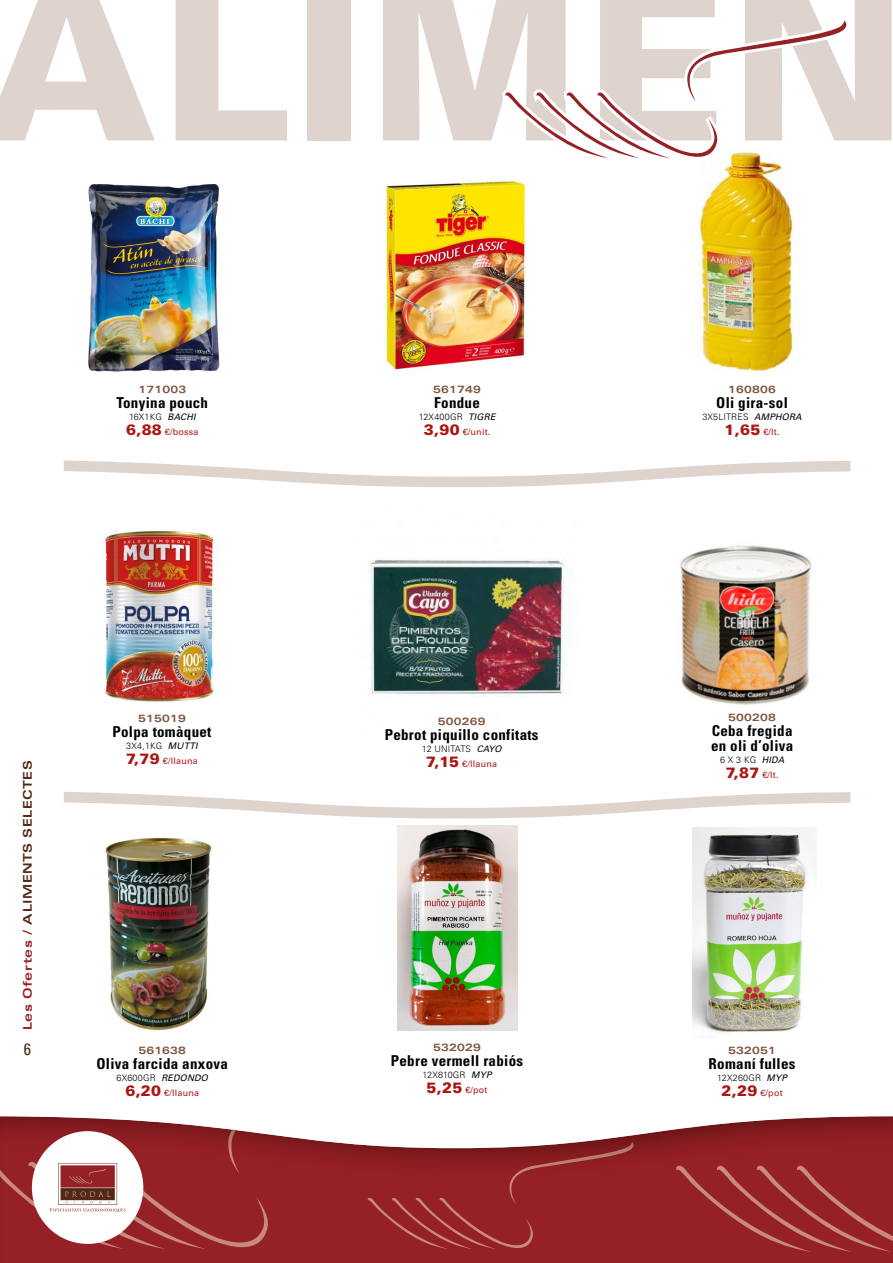
<style>
.page{position:relative;width:893px;height:1263px;background:#fff}
.page>*{position:absolute;margin:0;border:0;box-sizing:border-box;transform-origin:0 0}
.t1{font:900 211.65px "Univers LT Std";letter-spacing:.02em;color:#dfd4cd}
.t2{font:condensed 16.5px "Univers LT Std";color:#542716}
.t3{font:700 condensed 15px/15px "Univers LT Std";letter-spacing:.02em;color:#000}
.t4{font:700 expanded 12px "Univers LT Std";letter-spacing:.04em;color:#542716}
.t5{font:700 expanded 10.5px "Univers LT Std";letter-spacing:.02em;color:#7e543f}
.t6{font:300 9px/15px "Univers LT Std";letter-spacing:.02em;color:#000;text-align:center}
.t7{font:9px/15px "Univers LT Std";letter-spacing:.02em;color:#ab1613;text-align:center}
.t8{font:300 9px/15px "Univers LT Std";color:#000;text-align:center}
.s1{font-weight:300;color:#000}
.s2{font-style:italic;color:#000}
.s3{font-weight:900;font-size:15px}
.s4{font-weight:400;font-style:italic}
.s5{font-weight:900;font-size:15px;color:#ab1613}
.s6{font-weight:400;color:#ab1613}
.s7{color:#952025}
</style>
<div class="page">
<img style="left:384px;top:181px;width:143px;height:191px">
<img style="left:692px;top:827px;width:124px;height:205px">
<img style="left:398px;top:826px;width:120px;height:205px">
<img style="left:696px;top:203px;width:97px;height:169px">
<div style="left:0;top:1115px;width:893px;height:148px;background:#542716;opacity:.75"></div>
<div style="left:32px;top:1131px;width:111px;height:113px;background:#fff;border-radius:50%"></div>
<svg style="left:50px;top:1163px;width:75px;height:49px"></svg>
<svg style="left:499px;top:20px;width:346px;height:183px"></svg>
<svg style="left:505px;top:21px;width:342px;height:142px"></svg>
<svg style="left:64px;top:792px;width:786px;height:26px"></svg>
<svg style="left:64px;top:460px;width:786px;height:27px"></svg>
<img style="left:680px;top:545px;width:132px;height:160px">
<img style="left:368px;top:560px;width:198px;height:136px">
<img style="left:105px;top:531px;width:109px;height:170px">
<img style="left:105px;top:837px;width:107px;height:194px">
<img style="left:88px;top:184px;width:132px;height:188px">
<h1 class="t1" style="left:-19px;top:-68px;width:928px">ALIMEN</h1>
<p class="t5" style="left:138px;top:384px;width:49px">171003</p>
<p class="t3" style="left:116px;top:395px;width:93px">Tonyina pouch</p>
<p class="t7" style="left:126px;top:410px;width:74px"><span class="s1">16X1KG</span> <span class="s2">BACHI<br></span><span class="s3">6,88</span> €/bossa</p>
<p class="t5" style="left:433px;top:384px;width:49px">561749</p>
<p class="t3" style="left:434px;top:395px;width:47px">Fondue</p>
<p class="t6" style="left:419px;top:410px;width:78px">12X400GR <span class="s4">TIGRE<br></span><span class="s5">3,90</span> <span class="s6">€/unit.</span></p>
<p class="t5" style="left:138px;top:712px;width:49px">515019</p>
<p class="t3" style="left:113px;top:724px;width:100px">Polpa tomàquet</p>
<p class="t7" style="left:126px;top:738px;width:73px;text-align:left"><span class="s1">3X4,1KG</span> <span class="s2">MUTTI<br></span><span class="s3">7,79</span> €/llauna</p>
<p class="t5" style="left:438px;top:715px;width:49px">500269</p>
<p class="t3" style="left:385px;top:727px;width:155px">Pebrot piquillo confitats</p>
<p class="t8" style="left:422px;top:741px;width:81px">12 UNITATS <span class="s4">CAYO<br></span><span class="s5">7,15</span> <span class="s6">€/llauna</span></p>
<p class="t4" style="left:21px;top:1030px;width:271px;rotate:-90deg"><span class="s7">Les Ofertes /</span> ALIMENTS SELECTES</p>
<p class="t2" style="left:24px;top:1038px;width:9px">6</p>
<p class="t5" style="left:433px;top:1041px;width:49px">532029</p>
<p class="t3" style="left:391px;top:1053px;width:134px">Pebre vermell rabiós</p>
<p class="t6" style="left:422px;top:1067px;width:71px">12X810GR <span class="s4">MYP<br></span><span class="s5">5,25</span> <span class="s6">€/pot</span></p>
<p class="t5" style="left:138px;top:1044px;width:49px">561638</p>
<p class="t3" style="left:96px;top:1056px;width:133px">Oliva farcida anxova</p>
<p class="t7" style="left:116px;top:1070px;width:93px"><span class="s1">6X600GR</span> <span class="s2">REDONDO<br></span><span class="s3">6,20</span> €/llauna</p>
<p class="t5" style="left:728px;top:384px;width:49px">160806</p>
<p class="t3" style="left:716px;top:395px;width:73px">Oli gira-sol</p>
<p class="t6" style="left:702px;top:410px;width:101px">3X5LITRES <span class="s4">AMPHORA<br></span><span class="s5">1,65</span> <span class="s6">€/lt.</span></p>
<p class="t5" style="left:728px;top:712px;width:49px">500208</p>
<p class="t3" style="left:711px;top:723px;width:84px">Ceba fregida en oli d’oliva</p>
<p class="t6" style="left:720px;top:753px;width:66px">6 X 3 KG <span class="s4">HIDA<br></span><span class="s5">7,87</span> <span class="s6">€/lt.</span></p>
<p class="t5" style="left:728px;top:1044px;width:49px">532051</p>
<p class="t3" style="left:709px;top:1056px;width:88px">Romaní fulles</p>
<p class="t6" style="left:717px;top:1070px;width:71px">12X260GR <span class="s4">MYP<br></span><span class="s5">2,29</span> <span class="s6">€/pot</span></p>
</div>
